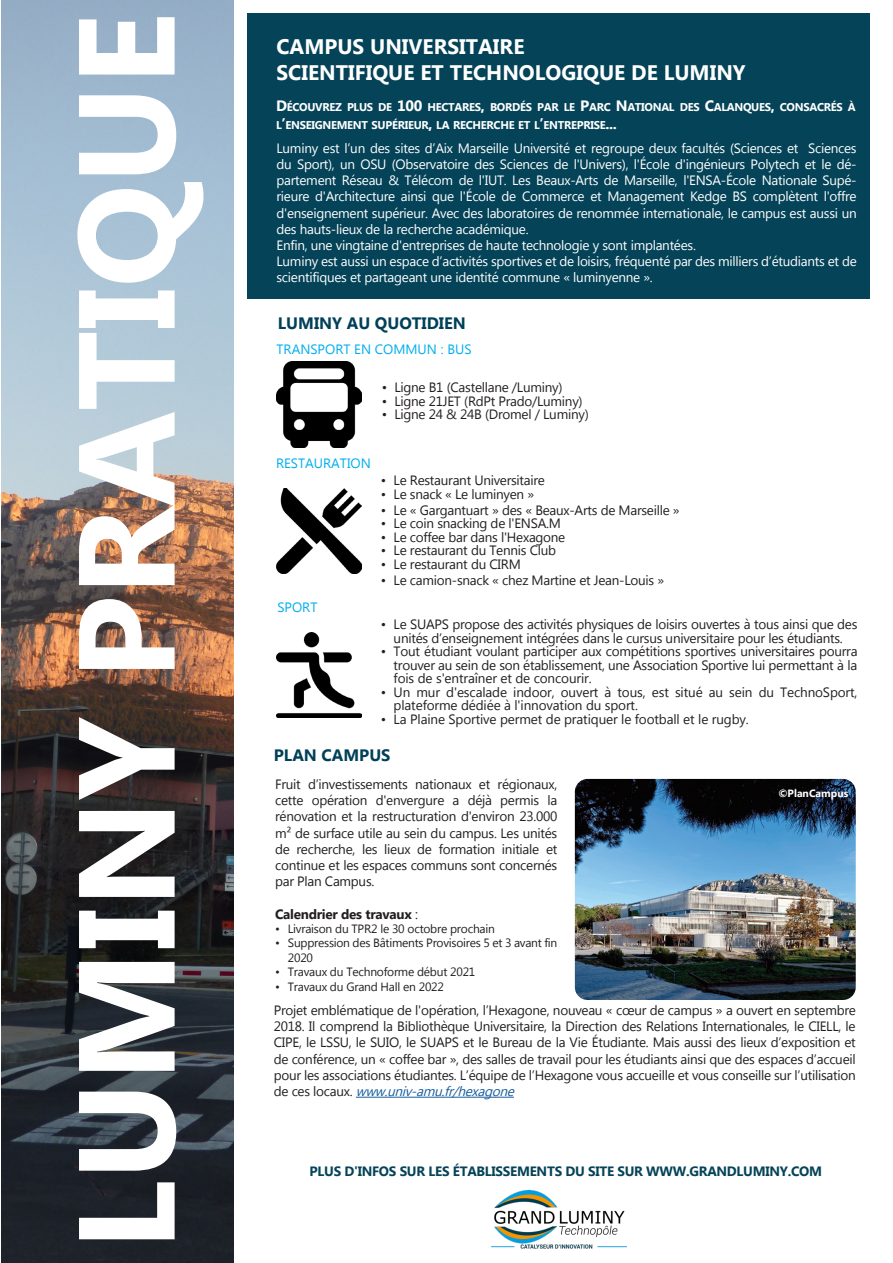
<style>
.page{position:relative;width:893px;height:1263px;background:#fff}
.page>*{position:absolute;margin:0;border:0;box-sizing:border-box;transform-origin:0 0}
.t1{font:700 136.5px "Microsoft New Tai Lue";color:#fff}
.t2{font:700 21px "Microsoft New Tai Lue";color:#fff}
.t3{font:700 16.5px "Microsoft New Tai Lue";color:#004058}
.t4{font:13.5px/16.2px "Microsoft New Tai Lue";letter-spacing:-.02em;color:#231f20;text-align:justify}
.t5{font:13.5px/16.2px "Microsoft New Tai Lue";letter-spacing:-.02em;color:#fff;text-align:justify}
.t6{font:700 13.5px "Microsoft New Tai Lue";letter-spacing:-.02em;color:#054358}
.t7{font:13.5px "Microsoft New Tai Lue";color:#00aeef}
.t8{font:700 13.5px "Microsoft New Tai Lue";letter-spacing:-.02em;color:#231f20}
.t9{font:12px/14.4px "Microsoft New Tai Lue";letter-spacing:-.02em;color:#231f20}
.t10{font:700 11.25px/18px "Microsoft New Tai Lue";letter-spacing:-.025em;color:#fff}
.t11{font:700 10.5px "Microsoft New Tai Lue";color:#fff}
.s1{font-size:15px}
.s2{font-weight:400}
.s3{font-style:italic;color:#175d9e}
</style>
<div class="page">
<img style="left:1px;top:0;width:233px;height:1263px">
<div style="left:247px;top:14px;width:623px;height:285px;background:#054358"></div>
<img style="left:575px;top:779px;width:281px;height:221px">
<img style="left:276px;top:362px;width:86px;height:85px">
<img style="left:276px;top:488px;width:85px;height:86px">
<img style="left:276px;top:632px;width:86px;height:85px">
<img style="left:492px;top:1190px;width:135px;height:59px">
<hr style="left:356px;top:1097px;width:158px;height:1px;background:#175d9e">
<p class="t1" style="left:48px;top:1250px;width:1239px;rotate:-90deg">LUMINY PRATIQUE</p>
<p class="t2" style="left:276px;top:35px;width:249px">CAMPUS UNIVERSITAIRE</p>
<p class="t2" style="left:276px;top:60px;width:471px">SCIENTIFIQUE ET TECHNOLOGIQUE DE LUMINY</p>
<p class="t10" style="left:276px;top:99px;width:581px"><span class="s1">D</span>ÉCOUVREZ PLUS DE <span class="s1">100</span> HECTARES<span class="s1">,</span> BORDÉS PAR LE <span class="s1">P</span>ARC <span class="s1">N</span>ATIONAL DES <span class="s1">C</span>ALAN QUES<span class="s1">,</span> CON SACRÉS À<br>L<span class="s1">’</span>ENSEIGN EMENT SUPÉRIEUR<span class="s1">,</span> LA RECHERCHE ET L<span class="s1">’</span>ENTREPRISE<span class="s1">...</span></p>
<p class="t5" style="left:276px;top:141px;width:582px">Luminy est l’un des sites d’Aix Marseille Université et regroupe deux facultés (Sciences et Sciences du Sport), un OSU (Observatoire des Sciences de l'Univers), l'École d'ingénieurs Polytech et le dé&shy;partement Réseau &amp; Télécom de l'IUT. Les Beaux-Arts de Marseille, l'ENSA-École Nationale Supé&shy;rieure d'Architecture ainsi que l'École de Commerce et Management Kedge BS complètent l'offre d'enseignement supérieur. Avec des laboratoires de renommée internationale, le campus est aussi un des hauts-lieux de la recherche académique.</p>
<p class="t5" style="left:276px;top:238px;width:421px">Enfin, une vingtaine d'entreprises de haute technologie y sont implantées.</p>
<p class="t5" style="left:276px;top:254px;width:582px">Luminy est aussi un espace d’activités sportives et de loisirs, fréquenté par des milliers d’étudiants et de scientifiques et partageant une identité commune « luminyenne ».</p>
<p class="t3" style="left:278px;top:314px;width:190px">LUMINY AU QUOTIDIEN</p>
<p class="t7" style="left:276px;top:342px;width:196px">TRANSPORT EN COMMUN : BUS</p>
<p class="t4" style="left:382px;top:381px;width:182px">• Ligne B1 (Castellane /Luminy)</p>
<p class="t4" style="left:382px;top:394px;width:202px">• Ligne 21JET (RdPt Prado/Luminy)</p>
<p class="t4" style="left:382px;top:408px;width:209px">• Ligne 24 &amp; 24B (Dromel / Luminy)</p>
<p class="t7" style="left:276px;top:456px;width:96px">RESTAURATION</p>
<p class="t7" style="left:277px;top:600px;width:42px">SPORT</p>
<p class="t4" style="left:381px;top:473px;width:166px">• Le Restaurant Universitaire</p>
<p class="t4" style="left:381px;top:487px;width:155px">• Le snack « Le luminyen »</p>
<p class="t4" style="left:381px;top:503px;width:300px">• Le « Gargantuart » des « Beaux-Arts de Marseille »</p>
<p class="t4" style="left:381px;top:517px;width:182px">• Le coin snacking de l'ENSA.M</p>
<p class="t4" style="left:381px;top:530px;width:186px">• Le coffee bar dans l'Hexagone</p>
<p class="t4" style="left:381px;top:544px;width:177px">• Le restaurant du Tennis Club</p>
<p class="t4" style="left:381px;top:557px;width:141px">• Le restaurant du CIRM</p>
<p class="t4" style="left:381px;top:573px;width:285px">• Le camion-snack « chez Martine et Jean-Louis »</p>
<p class="t4" style="left:381px;top:619px;width:478px;line-height:13.5px;text-align:center">• Le SUAPS propose des activités physiques de loisirs ouvertes à tous ainsi que des unités d’enseignement intégrées dans le cursus universitaire pour les étudiants.</p>
<p class="t4" style="left:394px;top:646px;width:465px;line-height:13.5px;text-indent:-13px">• Tout étudiant voulant participer aux compétitions sportives universitaires pourra trouver au sein de son établissement, une Association Sportive lui permettant à la fois de s'entraîner et de concourir.</p>
<p class="t4" style="left:394px;top:686px;width:465px;line-height:13.5px;text-indent:-13px">• Un mur d'escalade indoor, ouvert à tous, est situé au sein du TechnoSport, plateforme dédiée à l'innovation du sport.</p>
<p class="t4" style="left:381px;top:712px;width:369px">• La Plaine Sportive permet de pratiquer le football et le rugby.</p>
<p class="t3" style="left:274px;top:746px;width:118px">PLAN CAMPUS</p>
<p class="t4" style="left:275px;top:777px;width:284px">Fruit d’investissements nationaux et régionaux, cette opération d'envergure a déjà permis la rénovation et la restructuration d'environ 23.000 m² de surface utile au sein du campus. Les unités de recherche, les lieux de formation initiale et continue et les espaces communs sont concernés par Plan Campus.</p>
<p class="t8" style="left:275px;top:906px;width:144px">Calendrier des travaux <span class="s2">:</span></p>
<p class="t9" style="left:275px;top:922px;width:221px">• Livraison du TPR2 le 30 octobre prochain</p>
<p class="t9" style="left:288px;top:937px;width:271px;text-indent:-13px">• Suppression des Bâtiments Provisoires 5 et 3 avant fin<br>2020</p>
<p class="t9" style="left:275px;top:966px;width:202px">• Travaux du Technoforme début 2021</p>
<p class="t9" style="left:275px;top:980px;width:170px">• Travaux du Grand Hall en 2022</p>
<p class="t11" style="left:778px;top:788px;width:71px">©PlanCampus</p>
<p class="t4" style="left:274px;top:1003px;width:584px">Projet emblématique de l'opération, l’Hexagone, nouveau « cœur de campus » a ouvert en septembre 2018. Il comprend la Bibliothèque Universitaire, la Direction des Relations Internationales, le CIELL, le CIPE, le LSSU, le SUIO, le SUAPS et le Bureau de la Vie Étudiante. Mais aussi des lieux d’exposition et de conférence, un « coffee bar », des salles de travail pour les étudiants ainsi que des espaces d’accueil pour les associations étudiantes. L’équipe de l’Hexagone vous accueille et vous conseille sur l’utilisation d e c e s l o c a u x . <span class="s3">www.univ-amu.fr/hexagone</span></p>
<p class="t6" style="left:310px;top:1163px;width:514px">PLUS D'INFOS SUR LES ÉTABLISSEMENTS DU SITE SUR WWW.GRANDLUMINY.COM</p>
</div>
